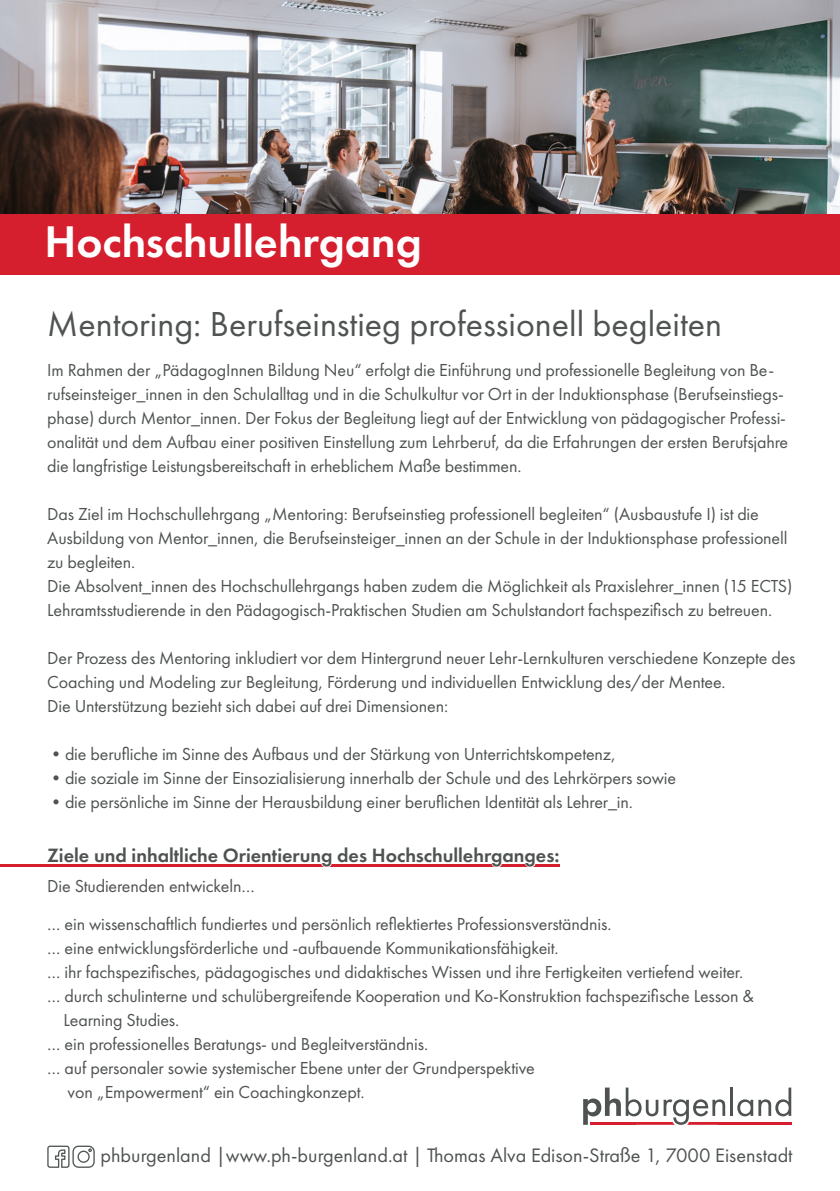
<style>
.page{position:relative;width:840px;height:1191px;background:#fff}
.page>*{position:absolute;margin:0;border:0;box-sizing:border-box;transform-origin:0 0}
.t1{font:600 46px "Futura PT";color:#fff}
.t2{font:36px "Futura PT";color:#505353}
.t3{font:20.2px "Futura PT";color:#4f5252}
.t4{font:600 20px "Futura PT";color:#4f5252}
.t5{font:18px/24px "Futura PT";letter-spacing:-.01em;color:#4f5252}
</style>
<div class="page">
<img style="left:0;top:0;width:839px;height:214px">
<div style="left:0;top:214px;width:839px;height:60px;background:#d51f2e"></div>
<hr style="left:730px;top:1087px;width:2px;height:28px;background:#4f5252">
<svg style="left:737px;top:1099px;width:15px;height:17px"></svg>
<svg style="left:758px;top:1087px;width:32px;height:29px"></svg>
<svg style="left:773px;top:1122px;width:17px;height:2px"></svg>
<hr style="left:744px;top:1122px;width:29px;height:2px;background:#d51f2e">
<hr style="left:718px;top:1122px;width:26px;height:2px;background:#d51f2e">
<svg style="left:583px;top:1087px;width:141px;height:37px"></svg>
<hr style="left:610px;top:1122px;width:25px;height:2px;background:#d51f2e">
<hr style="left:590px;top:1122px;width:20px;height:2px;background:#d51f2e">
<svg style="left:47px;top:1145px;width:48px;height:22px"></svg>
<hr style="left:0;top:864px;width:558px;height:2px;background:#d51f2e">
<div style="left:321px;top:861px;width:10px;height:6px;background:#fff;border-radius:50%"></div>
<div style="left:491px;top:861px;width:10px;height:6px;background:#fff;border-radius:50%"></div>
<div style="left:525px;top:861px;width:10px;height:6px;background:#fff;border-radius:50%"></div>
<p class="t1" style="left:44px;top:213px;width:378px">Hochschullehrgang</p>
<p class="t2" style="left:47px;top:302px;width:676px">Mentoring: Berufseinstieg professionell begleiten</p>
<p class="t5" style="left:47px;top:358px;width:742px">Im Rahmen der „PädagogInnen Bildung Neu“ erfolgt die Einführung und professionelle Begleitung von Be&shy;rufseinsteiger_innen in den Schulalltag und in die Schulkultur vor Ort in der Induktionsphase (Berufseinstiegs&shy;phase) durch Mentor_innen. Der Fokus der Begleitung liegt auf der Entwicklung von pädagogischer Professi&shy;onalität und dem Aufbau einer positiven Einstellung zum Lehrberuf, da die Erfahrungen der ersten Berufsjahre die langfristige Leistungsbereitschaft in erheblichem Maße bestimmen.</p>
<p class="t5" style="left:47px;top:502px;width:741px">Das Ziel im Hochschullehrgang „Mentoring: Berufseinstieg professionell begleiten“ (Ausbaustufe I) ist die<br>Ausbildung von Mentor_innen, die Berufseinsteiger_innen an der Schule in der Induktionsphase professionell zu begleiten.</p>
<p class="t5" style="left:47px;top:574px;width:746px">Die Absolvent_innen des Hochschullehrgangs haben zudem die Möglichkeit als Praxislehrer_innen (15 ECTS)<br>Lehramtsstudierende in den Pädagogisch-Praktischen Studien am Schulstandort fachspezifisch zu betreuen.</p>
<p class="t5" style="left:47px;top:646px;width:749px">Der Prozess des Mentoring inkludiert vor dem Hintergrund neuer Lehr-Lernkulturen verschiedene Konzepte des<br>Coaching und Modeling zur Begleitung, Förderung und individuellen Entwicklung des/der Mentee.</p>
<p class="t5" style="left:47px;top:694px;width:402px">Die Unterstützung bezieht sich dabei auf drei Dimensionen:</p>
<p class="t5" style="left:47px;top:742px;width:570px">•die berufliche im Sinne des Aufbaus und der Stärkung von Unterrichtskompetenz,</p>
<p class="t5" style="left:47px;top:766px;width:630px">•die soziale im Sinne der Einsozialisierung innerhalb der Schule und des Lehrkörpers sowie</p>
<p class="t5" style="left:47px;top:790px;width:587px">•die persönliche im Sinne der Herausbildung einer beruflichen Identität als Lehrer_in.</p>
<p class="t4" style="left:47px;top:843px;width:513px">Ziele und inhaltliche Orientierung des Hochschullehrganges:</p>
<p class="t5" style="left:47px;top:874px;width:209px">Die Studierenden entwickeln…</p>
<p class="t5" style="left:47px;top:912px;width:565px">… ein wissenschaftlich fundiertes und persönlich reflektiertes Professionsverständnis.</p>
<p class="t5" style="left:47px;top:936px;width:512px">… eine entwicklungsförderliche und -aufbauende Kommunikationsfähigkeit.</p>
<p class="t5" style="left:47px;top:960px;width:697px">… ihr fachspezifisches, pädagogisches und didaktisches Wissen und ihre Fertigkeiten vertiefend weiter.</p>
<p class="t5" style="left:47px;top:984px;width:707px">… durch schulinterne und schulübergreifende Kooperation und Ko-Konstruktion fachspezifische Lesson &amp;</p>
<p class="t5" style="left:63px;top:1008px;width:117px">Learning Studies.</p>
<p class="t5" style="left:47px;top:1032px;width:382px">… ein professionelles Beratungs- und Begleitverständnis.</p>
<p class="t5" style="left:47px;top:1056px;width:489px">… auf personaler sowie systemischer Ebene unter der Grundperspektive</p>
<p class="t5" style="left:67px;top:1080px;width:298px">von „Empowerment“ ein Coachingkonzept.</p>
<p class="t3" style="left:100px;top:1143px;width:693px">phburgenland |www.ph-burgenland.at | Thomas Alva Edison-Straße 1, 7000 Eisenstadt</p>
</div>
